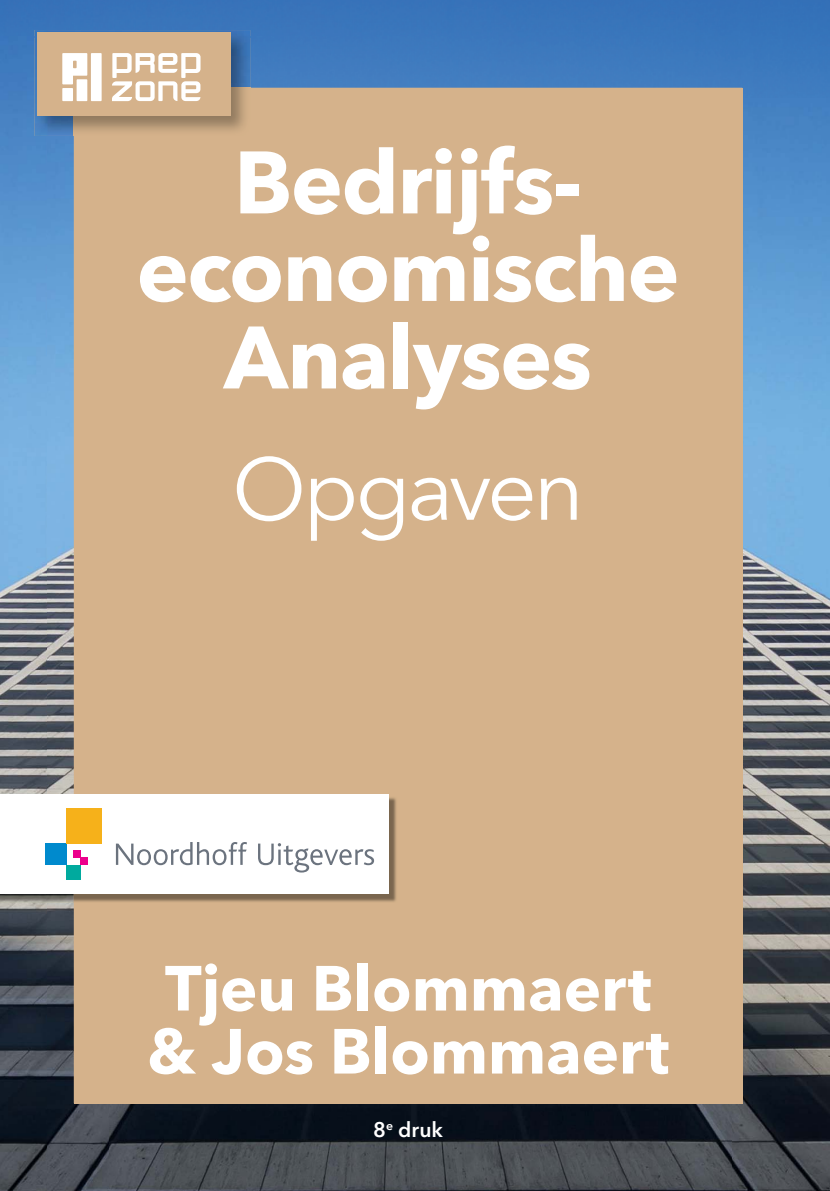
<style>
.page{position:relative;width:830px;height:1191px;background:#fff}
.page>*{position:absolute;margin:0;border:0;box-sizing:border-box;transform-origin:0 0}
.t1{font:700 87.5px/87.5px "Avenir Next LT Pro";letter-spacing:-.02em;color:#fff;text-align:center}
.t2{font:87.5px "Avenir Next LT Pro";letter-spacing:-.045em;color:#fff}
.t3{font:700 63px/63px "Avenir Next LT Pro";letter-spacing:-.005em;color:#fff}
.t4{font:600 21px "Avenir Next LT Pro";color:#fff}
</style>
<div class="page">
<div style="left:0;top:0;width:829px;height:36px;background:#3873ba"></div>
<img style="left:0;top:36px;width:47px;height:1155px">
<div style="left:250px;top:36px;width:579px;height:62px;background:#3e7abe"></div>
<img style="left:47px;top:136px;width:62px;height:1055px">
<img style="left:731px;top:98px;width:98px;height:1093px">
<img style="left:109px;top:1103px;width:622px;height:88px">
<div style="left:74px;top:88px;width:668px;height:1015px;background:#d5b28b"></div>
<img style="left:35px;top:30px;width:215px;height:106px">
<img style="left:74px;top:88px;width:176px;height:48px">
<div style="left:37px;top:32px;width:193px;height:84px;background:#d5b28b"></div>
<div style="left:62px;top:88px;width:11px;height:13px;background:#fff"></div>
<div style="left:77px;top:79px;width:10px;height:22px;background:#fff"></div>
<div style="left:91px;top:53px;width:11px;height:48px;background:#fff"></div>
<svg style="left:62px;top:53px;width:25px;height:31px"></svg>
<svg style="left:112px;top:53px;width:88px;height:48px"></svg>
<img style="left:0;top:893px;width:74px;height:10px">
<img style="left:74px;top:796px;width:322px;height:106px">
<div style="left:0;top:794px;width:388px;height:99px;background:#fff"></div>
<div style="left:80px;top:858px;width:7px;height:7px;background:#ec008c"></div>
<div style="left:73px;top:850px;width:7px;height:7px;background:#ec008c"></div>
<div style="left:66px;top:865px;width:14px;height:14px;background:#00aa9e"></div>
<div style="left:45px;top:843px;width:21px;height:22px;background:#008acd"></div>
<div style="left:66px;top:808px;width:36px;height:35px;background:#f6b11a"></div>
<svg style="left:116px;top:842px;width:131px;height:23px"></svg>
<svg style="left:258px;top:843px;width:116px;height:29px"></svg>
<p class="t1" style="left:136px;top:139px;width:544px">Bedrĳfs&shy;economische<br>Analyses</p>
<p class="t2" style="left:232px;top:438px;width:354px">Opgaven</p>
<p class="t3" style="left:147px;top:957px;width:523px">Tjeu Blommaert &amp; Jos Blommaert</p>
<p class="t4" style="left:373px;top:1117px;width:71px">8<sup>e</sup> druk</p>
</div>
